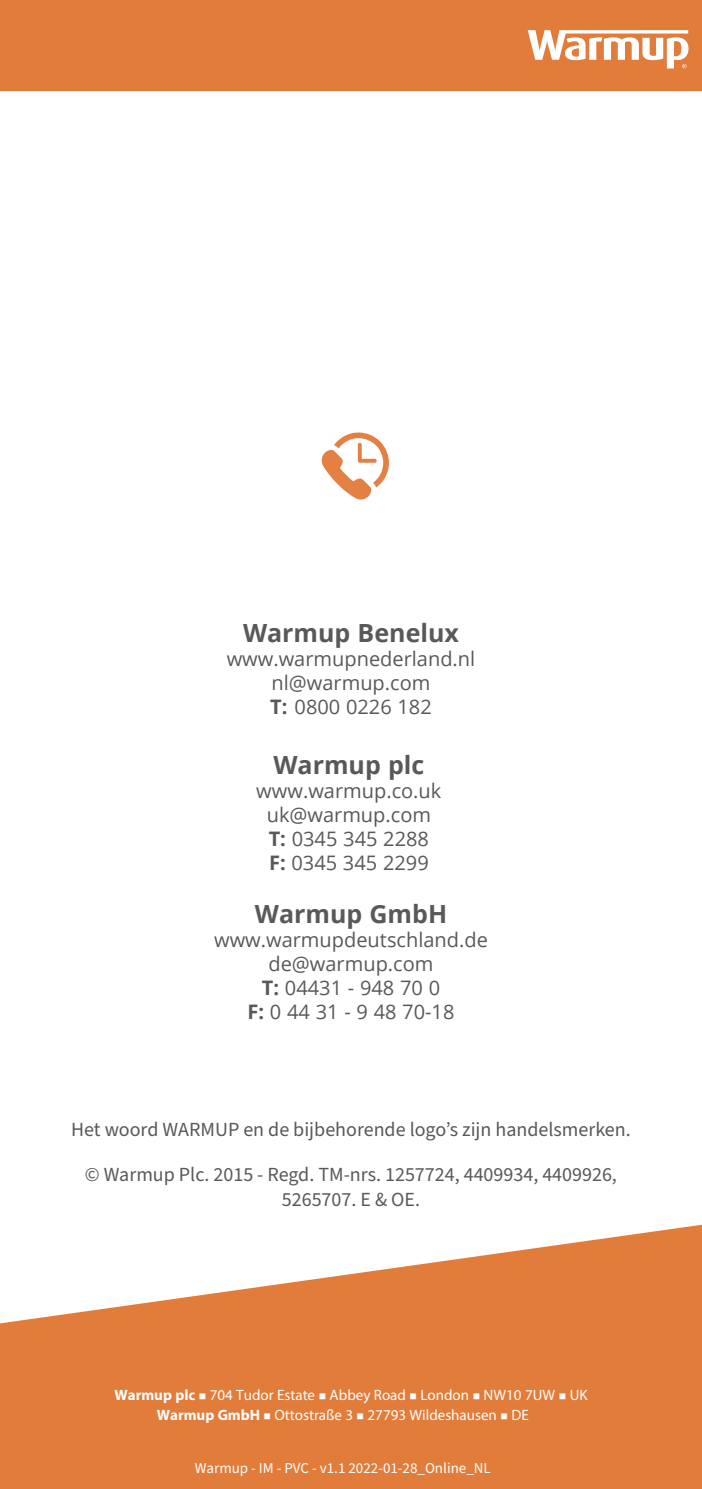
<style>
.page{position:relative;width:702px;height:1489px;background:#fff}
.page>*{position:absolute;margin:0;border:0;box-sizing:border-box;transform-origin:0 0}
.t1{font:700 25px "Open Sans";color:#58595b}
.t2{font:20px/24px "Open Sans";color:#58595b;text-align:center}
.t3{font:20px/25px "Source Sans Pro";color:#58595b;text-align:center}
.t4{font:15px/20.5px "Myriad Pro";color:#fff}
.t5{font:15px "Source Sans Pro";color:#fff}
.s1{font-weight:700}
</style>
<div class="page">
<div style="left:0;top:0;width:702px;height:91px;background:#e27c3a"></div>
<svg style="left:0;top:1224px;width:702px;height:264px;fill:#e27c3a"></svg>
<svg style="left:527px;top:30px;width:161px;height:38px"></svg>
<svg style="left:321px;top:432px;width:68px;height:67px"></svg>
<p class="t1" style="left:243px;top:615px;width:217px">Warmup Benelux</p>
<p class="t2" style="left:227px;top:645px;width:250px">www.warmupnederland.nl nl@warmup.com<br><span class="s1">T:</span> 0800 0226 182</p>
<p class="t1" style="left:273px;top:747px;width:152px">Warmup plc</p>
<p class="t2" style="left:256px;top:778px;width:186px">www.warmup.co.uk uk@warmup.com<br><span class="s1">T:</span> 0345 345 2288<br><span class="s1">F:</span> 0345 345 2299</p>
<p class="t1" style="left:255px;top:895px;width:194px">Warmup GmbH</p>
<p class="t2" style="left:214px;top:926px;width:275px">www.warmupdeutschland.de de@warmup.com<br><span class="s1">T:</span> 04431 - 948 70 0<br><span class="s1">F:</span> 0 44 31 - 9 48 70-18</p>
<p class="t3" style="left:71px;top:1117px;width:558px">Het woord WARMUP en de bijbehorende logo’s zijn handelsmerken.</p>
<p class="t3" style="left:85px;top:1162px;width:533px">© Warmup Plc. 2015 - Regd. TM-nrs. 1257724, 4409934, 4409926,<br>5265707. E &amp; OE.</p>
<p class="t4" style="left:157px;top:1383px;width:432px;text-indent:-42px"><span class="s1">Warmup plc</span> ■ 704 Tudor Estate ■ Abbey Road ■ London ■ NW10 7UW ■ UK<br><span class="s1">Warmup GmbH</span> ■ Ottostraße 3 ■ 27793 Wildeshausen ■ DE</p>
<p class="t5" style="left:195px;top:1457px;width:297px">Warmup - IM - PVC - v1.1 2022-01-28_Online_NL</p>
</div>
